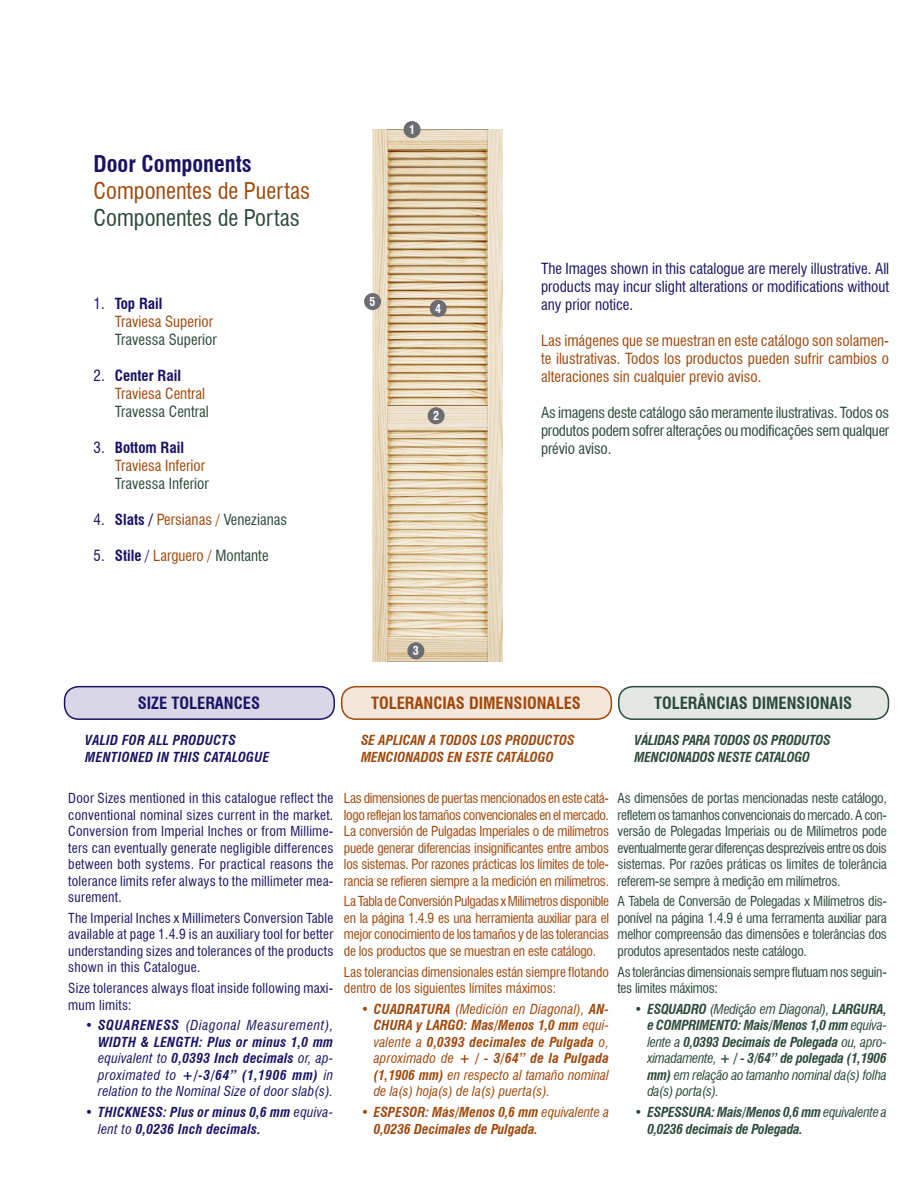
<style>
.page{position:relative;width:919px;height:1191px;background:#fff}
.page>*{position:absolute;margin:0;border:0;box-sizing:border-box;transform-origin:0 0}
.t1{font:condensed 22.5px "Swiss 721 BT";color:#a0470a}
.t2{font:condensed 22.5px "Swiss 721 BT";color:#2b493a}
.t3{font:700 condensed 22.5px "Swiss 721 BT";color:#191364}
.t4{font:700 condensed 16.5px "Swiss 721 BT";color:#a0470a}
.t5{font:700 condensed 16.5px "Swiss 721 BT";color:#2b493a}
.t6{font:700 condensed 16.5px "Swiss 721 BT";color:#191364}
.t7{font:condensed 15px/18px "Swiss 721 BT";color:#a0470a;text-align:justify}
.t8{font:condensed 15px/18px "Swiss 721 BT";letter-spacing:-.01em;color:#2b493a;text-align:justify}
.t9{font:condensed 15px/18px "Swiss 721 BT";color:#191364;text-align:justify}
.t10{font:700 condensed 15px "Swiss 721 BT";color:#191364}
.t11{font:condensed 13.5px/16.5px "Swiss 721 BT";letter-spacing:-.02em;color:#a0470a;text-align:justify}
.t12{font:condensed 13.5px/16.5px "Swiss 721 BT";letter-spacing:-.02em;color:#2b493a;text-align:justify}
.t13{font:condensed 13.5px/16.5px "Swiss 721 BT";letter-spacing:.02em;color:#191364;text-align:justify}
.t14{font:italic condensed 13.5px/16.5px "Swiss 721 BT";letter-spacing:-.02em;color:#2b493a;text-align:justify}
.t15{font:italic condensed 13.5px/16.5px "Swiss 721 BT";color:#a0470a;text-align:justify}
.t16{font:italic condensed 13.5px/16.5px "Swiss 721 BT";letter-spacing:.02em;color:#191364;text-align:justify}
.t17{font:italic 700 condensed 13.5px/16.5px "Swiss 721 BT";letter-spacing:-.02em;color:#2b493a}
.t18{font:italic 700 condensed 13.5px/16.5px "Swiss 721 BT";color:#a0470a}
.t19{font:italic 700 condensed 13.5px/16.5px "Swiss 721 BT";letter-spacing:.02em;color:#191364}
.t20{font:700 condensed 12px "Swiss 721 BT";color:#fff}
.s1{font-weight:400}
.s2{color:#191364}
.s3{font-weight:700;color:#191364}
.s4{color:#2b493a}
.s5{font-weight:700}
</style>
<div class="page">
<img style="left:372px;top:130px;width:131px;height:531px">
<div style="left:364px;top:293px;width:17px;height:17px;background:#6c6d70;border-radius:50%"></div>
<div style="left:427px;top:407px;width:17px;height:17px;background:#6c6d70;border-radius:50%"></div>
<div style="left:403px;top:121px;width:17px;height:17px;background:#6c6d70;border-radius:50%"></div>
<div style="left:429px;top:300px;width:17px;height:17px;background:#6c6d70;border-radius:50%"></div>
<div style="left:407px;top:642px;width:17px;height:17px;background:#6c6d70;border-radius:50%"></div>
<div style="left:65px;top:686px;width:269px;height:33px;background:#d9d7e7;border-radius:14px"></div>
<div style="left:64px;top:686px;width:271px;height:34px;border:2px solid #191364;border-radius:14px"></div>
<div style="left:341px;top:686px;width:270px;height:33px;background:#f4e6d9;border-radius:14px"></div>
<div style="left:341px;top:686px;width:271px;height:34px;border:2px solid #a0470a;border-radius:14px"></div>
<div style="left:618px;top:686px;width:270px;height:33px;background:#e3e8e5;border-radius:14px"></div>
<div style="left:618px;top:686px;width:271px;height:34px;border:2px solid #2b493a;border-radius:14px"></div>
<p class="t3" style="left:94px;top:151px;width:160px">Door Components</p>
<p class="t1" style="left:94px;top:178px;width:218px">Componentes de Puertas</p>
<p class="t2" style="left:94px;top:205px;width:208px">Componentes de Portas</p>
<p class="t10" style="left:94px;top:294px;width:70px"><span class="s1">1.</span> Top Rail</p>
<p class="t7" style="left:115px;top:312px;width:100px">Traviesa Superior</p>
<p class="t8" style="left:115px;top:330px;width:103px">Travessa Superior</p>
<p class="t10" style="left:94px;top:366px;width:89px"><span class="s1">2.</span> Center Rail</p>
<p class="t7" style="left:115px;top:384px;width:92px">Traviesa Central</p>
<p class="t8" style="left:115px;top:402px;width:95px">Travessa Central</p>
<p class="t10" style="left:94px;top:438px;width:92px"><span class="s1">3.</span> Bottom Rail</p>
<p class="t7" style="left:115px;top:456px;width:92px">Traviesa Inferior</p>
<p class="t8" style="left:115px;top:474px;width:95px">Travessa Inferior</p>
<p class="t7" style="left:94px;top:510px;width:195px"><span class="s2">4.</span> <span class="s3">Slats /</span> Persianas / <span class="s4">Venezianas</span></p>
<p class="t7" style="left:94px;top:546px;width:176px"><span class="s2">5.</span> <span class="s3">Stile</span> <span class="s2">/</span> Larguero / <span class="s4">Montante</span></p>
<p class="t20" style="left:409px;top:122px;width:7px">1</p>
<p class="t20" style="left:369px;top:294px;width:7px">5</p>
<p class="t20" style="left:435px;top:301px;width:7px">4</p>
<p class="t20" style="left:433px;top:409px;width:7px">2</p>
<p class="t9" style="left:541px;top:259px;width:349px">The Images shown in this catalogue are merely illustrative. All products may incur slight alterations or modifications without any prior notice.</p>
<p class="t7" style="left:541px;top:331px;width:349px">Las imágenes que se muestran en este catálogo son solamen&shy;te ilustrativas. Todos los productos pueden sufrir cambios o alteraciones sin cualquier previo aviso.</p>
<p class="t8" style="left:541px;top:403px;width:350px">As imagens deste catálogo são meramente ilustrativas. Todos os produtos podem sofrer alterações ou modificações sem qualquer prévio aviso.</p>
<p class="t20" style="left:413px;top:644px;width:7px">3</p>
<p class="t6" style="left:138px;top:693px;width:124px">SIZE TOLERANCES</p>
<p class="t19" style="left:85px;top:732px;width:152px">VALID FOR ALL PRODUCTS</p>
<p class="t19" style="left:85px;top:748px;width:186px">MENTIONED IN THIS CATALOGUE</p>
<p class="t13" style="left:68px;top:790px;width:266px">Door Sizes mentioned in this catalogue reflect the conventional nominal sizes current in the market.<br>Conversion from Imperial Inches or from Millime&shy;ters can eventually generate negligible differences between both systems. For practical reasons the tolerance limits refer always to the millimeter mea&shy;surement.</p>
<p class="t13" style="left:68px;top:909px;width:267px">The Imperial Inches x Millimeters Conversion Table available at page 1.4.9 is an auxiliary tool for better understanding sizes and tolerances of the products shown in this Catalogue.</p>
<p class="t13" style="left:68px;top:980px;width:266px">Size tolerances always float inside following maxi&shy;mum limits:</p>
<p class="t16" style="left:98px;top:1017px;width:237px;text-indent:-13px">• <span class="s5">SQUARENESS</span> (Diagonal Measurement), <span class="s5">WIDTH &amp; LENGTH: Plus or minus 1,0 mm </span>equivalent to <span class="s5">0,0393 Inch decimals</span> or, ap&shy;proximated to <span class="s5">+/-3/64” (1,1906 mm)</span> in relation to the Nominal Size of door slab(s).</p>
<p class="t19" style="left:98px;top:1104px;width:237px;text-indent:-13px"><span class="s1">•</span> THICKNESS: Plus or minus 0,6 mm <span class="s1">equiva&shy;lent to</span> 0,0236 Inch decimals.</p>
<p class="t4" style="left:371px;top:693px;width:211px">TOLERANCIAS DIMENSIONALES</p>
<p class="t18" style="left:361px;top:732px;width:215px">SE APLICAN A TODOS LOS PRODUCTOS</p>
<p class="t18" style="left:361px;top:748px;width:194px">MENCIONADOS EN ESTE CATÁLOGO</p>
<p class="t11" style="left:344px;top:790px;width:266px">Las dimensiones de puertas mencionados en este catá&shy;logo reflejan los tamaños convencionales en el mercado.<br>La conversión de Pulgadas Imperiales o de milímetros puede generar diferencias insignificantes entre ambos los sistemas. Por razones prácticas los límites de tole&shy;rancia se refieren siempre a la medición en milímetros.</p>
<p class="t11" style="left:344px;top:893px;width:267px">La Tabla de Conversión Pulgadas x Milímetros disponible en la página 1.4.9 es una herramienta auxiliar para el mejor conocimiento de los tamaños y de las tolerancias de los productos que se muestran en este catálogo.</p>
<p class="t11" style="left:344px;top:963px;width:266px">Las tolerancias dimensionales están siempre flotando dentro de los siguientes límites máximos:</p>
<p class="t15" style="left:374px;top:1000px;width:237px;text-indent:-13px">• <span class="s5">CUADRATURA</span> (Medición en Diagonal), <span class="s5">AN-CHURA y LARGO: Mas/Menos 1,0 mm</span> equi&shy;valente a <span class="s5">0,0393 decimales de Pulgada</span> o, aproximado de <span class="s5">+ / - 3/64” de la Pulgada (1,1906 mm)</span> en respecto al tamaño nominal de la(s) hoja(s) de la(s) puerta(s).</p>
<p class="t18" style="left:374px;top:1104px;width:237px;text-indent:-13px"><span class="s1">•</span> ESPESOR: Más/Menos 0,6 mm <span class="s1">equivalente a<br></span>0,0236 Decimales de Pulgada.</p>
<p class="t5" style="left:654px;top:693px;width:199px">TOLERÂNCIAS DIMENSIONAIS</p>
<p class="t17" style="left:634px;top:732px;width:198px">VÁLIDAS PARA TODOS OS PRODUTOS</p>
<p class="t17" style="left:634px;top:748px;width:177px">MENCIONADOS NESTE CATALOGO</p>
<p class="t12" style="left:617px;top:790px;width:271px">As dimensões de portas mencionadas neste catálogo, refletem os tamanhos convencionais do mercado. A con&shy;versão de Polegadas Imperiais ou de Milímetros pode eventualmente gerar diferenças desprezíveis entre os dois sistemas. Por razões práticas os limites de tolerância referem-se sempre à medição em milímetros.</p>
<p class="t12" style="left:617px;top:893px;width:271px">A Tabela de Conversão de Polegadas x Milímetros dis&shy;ponível na página 1.4.9 é uma ferramenta auxiliar para melhor compreensão das dimensões e tolerâncias dos produtos apresentados neste catálogo.</p>
<p class="t12" style="left:617px;top:963px;width:271px">As tolerâncias dimensionais sempre flutuam nos seguin&shy;tes limites máximos:</p>
<p class="t14" style="left:647px;top:1000px;width:241px;text-indent:-13px">• <span class="s5">ESQUADRO</span> (Medição em Diagonal), <span class="s5">LARGURA, e COMPRIMENTO: Mais/Menos 1,0 mm</span> equiva&shy;lente a <span class="s5">0,0393 Decimais de Polegada</span> ou, apro&shy;ximadamente, <span class="s5">+ / - 3/64” de polegada (1,1906 mm)</span> em relação ao tamanho nominal da(s) folha da(s) porta(s).</p>
<p class="t17" style="left:647px;top:1104px;width:241px;text-indent:-13px"><span class="s1">•</span> ESPESSURA: Mais/Menos 0,6 mm <span class="s1">equivalente a<br></span>0,0236 decimais de Polegada.</p>
</div>
